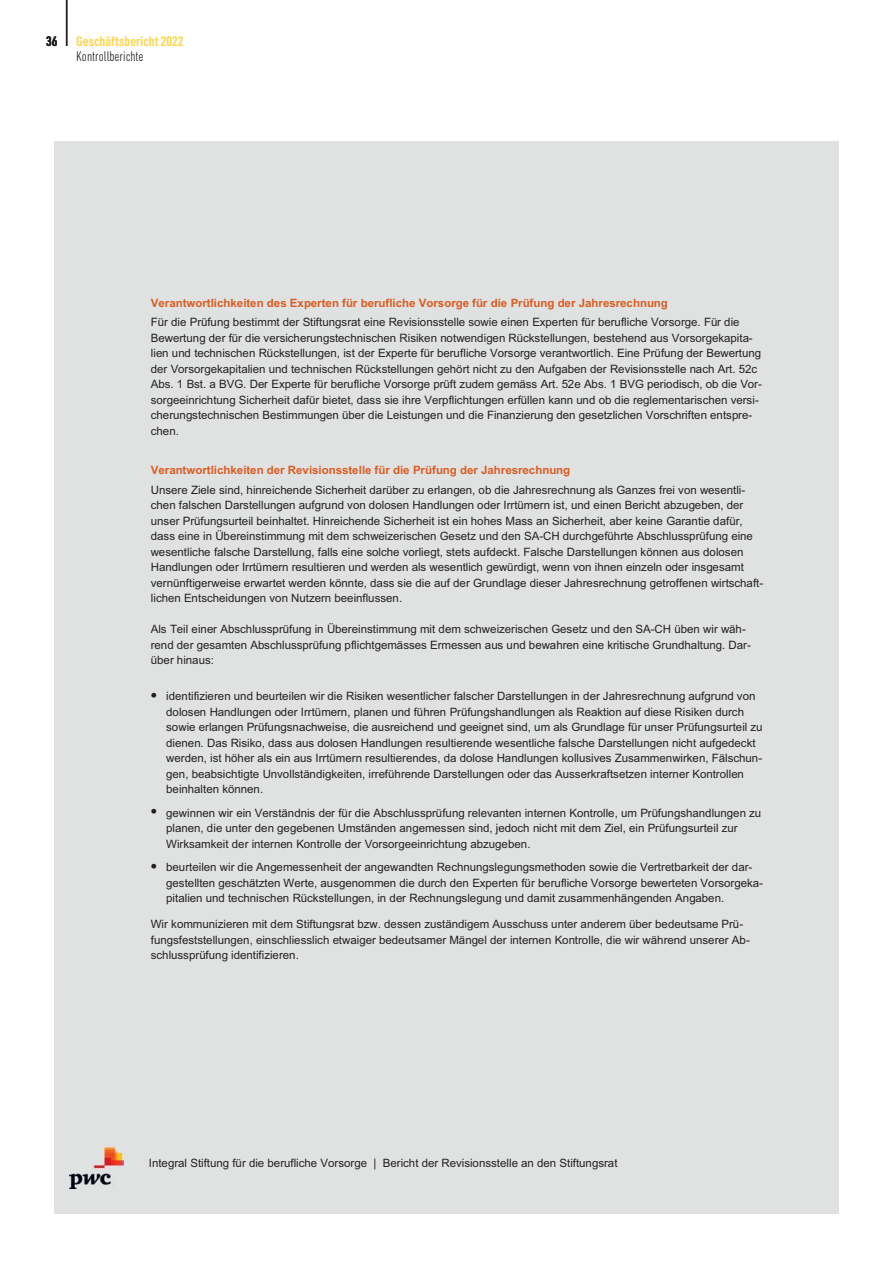
<style>
.page{position:relative;width:893px;height:1263px;background:#fff}
.page>*{position:absolute;margin:0;border:0;box-sizing:border-box;transform-origin:0 0}
.t1{font:700 13.5px "URWDIN Cond";color:#fdd653}
.t2{font:300 13.5px "URWDIN Cond";color:#231f20}
.t3{font:700 13.5px "URWDIN Cond";color:#231f20}
.t4{font:11.55px/15.5px "Arial";letter-spacing:-.005em;color:#231f20}
.t5{font:700 11.55px "Arial";letter-spacing:-.005em;color:#dc5b20}
</style>
<div class="page">
<hr style="left:66px;top:0;width:1px;height:46px;background:#231f20">
<div style="left:54px;top:141px;width:785px;height:1072px;background:#e0e2e2"></div>
<img style="left:70px;top:1147px;width:53px;height:41px">
<p class="t3" style="left:46px;top:36px;width:13px">36</p>
<p class="t1" style="left:76px;top:36px;width:109px">Geschäftsbericht 2022</p>
<p class="t2" style="left:76px;top:48px;width:69px">Kontrollberichte</p>
<p class="t5" style="left:151px;top:299px;width:519px">Verantwortlichkeiten des Experten für berufliche Vorsorge für die Prüfung der Jahresrechnung</p>
<p class="t4" style="left:151px;top:316px;width:613px">Für die Prüfung bestimmt der Stiftungsrat eine Revisionsstelle sowie einen Experten für berufliche Vorsorge. Für die Bewertung der für die versicherungstechnischen Risiken notwendigen Rückstellungen, bestehend aus Vorsorgekapita&shy;lien und technischen Rückstellungen, ist der Experte für berufliche Vorsorge verantwortlich. Eine Prüfung der Bewertung der Vorsorgekapitalien und technischen Rückstellungen gehört nicht zu den Aufgaben der Revisionsstelle nach Art. 52c Abs. 1 Bst. a BVG. Der Experte für berufliche Vorsorge prüft zudem gemäss Art. 52e Abs. 1 BVG periodisch, ob die Vor&shy;sorgeeinrichtung Sicherheit dafür bietet, dass sie ihre Verpflichtungen erfüllen kann und ob die reglementarischen versi&shy;cherungstechnischen Bestimmungen über die Leistungen und die Finanzierung den gesetzlichen Vorschriften entspre&shy;chen.</p>
<p class="t5" style="left:151px;top:466px;width:421px">Verantwortlichkeiten der Revisionsstelle für die Prüfung der Jahresrechnung</p>
<p class="t4" style="left:151px;top:483px;width:614px">Unsere Ziele sind, hinreichende Sicherheit darüber zu erlangen, ob die Jahresrechnung als Ganzes frei von wesentli&shy;chen falschen Darstellungen aufgrund von dolosen Handlungen oder Irrtümern ist, und einen Bericht abzugeben, der unser Prüfungsurteil beinhaltet. Hinreichende Sicherheit ist ein hohes Mass an Sicherheit, aber keine Garantie dafür, dass eine in Übereinstimmung mit dem schweizerischen Gesetz und den SA-CH durchgeführte Abschlussprüfung eine wesentliche falsche Darstellung, falls eine solche vorliegt, stets aufdeckt. Falsche Darstellungen können aus dolosen Handlungen oder Irrtümern resultieren und werden als wesentlich gewürdigt, wenn von ihnen einzeln oder insgesamt vernünftigerweise erwartet werden könnte, dass sie die auf der Grundlage dieser Jahresrechnung getroffenen wirtschaft&shy;lichen Entscheidungen von Nutzern beeinflussen.</p>
<p class="t4" style="left:151px;top:623px;width:602px">Als Teil einer Abschlussprüfung in Übereinstimmung mit dem schweizerischen Gesetz und den SA-CH üben wir wäh&shy;rend der gesamten Abschlussprüfung pflichtgemässes Ermessen aus und bewahren eine kritische Grundhaltung. Dar&shy;über hinaus:</p>
<p class="t4" style="left:166px;top:690px;width:598px">identifizieren und beurteilen wir die Risiken wesentlicher falscher Darstellungen in der Jahresrechnung aufgrund von dolosen Handlungen oder Irrtümern, planen und führen Prüfungshandlungen als Reaktion auf diese Risiken durch sowie erlangen Prüfungsnachweise, die ausreichend und geeignet sind, um als Grundlage für unser Prüfungsurteil zu dienen. Das Risiko, dass aus dolosen Handlungen resultierende wesentliche falsche Darstellungen nicht aufgedeckt werden, ist höher als ein aus Irrtümern resultierendes, da dolose Handlungen kollusives Zusammenwirken, Fälschun&shy;gen, beabsichtigte Unvollständigkeiten, irreführende Darstellungen oder das Ausserkraftsetzen interner Kontrollen beinhalten können.</p>
<p class="t4" style="left:166px;top:806px;width:597px">gewinnen wir ein Verständnis der für die Abschlussprüfung relevanten internen Kontrolle, um Prüfungshandlungen zu planen, die unter den gegebenen Umständen angemessen sind, jedoch nicht mit dem Ziel, ein Prüfungsurteil zur<br>Wirksamkeit der internen Kontrolle der Vorsorgeeinrichtung abzugeben.</p>
<p class="t4" style="left:166px;top:860px;width:598px">beurteilen wir die Angemessenheit der angewandten Rechnungslegungsmethoden sowie die Vertretbarkeit der dar&shy;gestellten geschätzten Werte, ausgenommen die durch den Experten für berufliche Vorsorge bewerteten Vorsorgeka&shy;pitalien und technischen Rückstellungen, in der Rechnungslegung und damit zusammenhängenden Angaben.</p>
<p class="t4" style="left:151px;top:918px;width:601px">Wir kommunizieren mit dem Stiftungsrat bzw. dessen zuständigem Ausschuss unter anderem über bedeutsame Prü&shy;fungsfeststellungen, einschliesslich etwaiger bedeutsamer Mängel der internen Kontrolle, die wir während unserer Ab&shy;schlussprüfung identifizieren.</p>
<p class="t4" style="left:149px;top:1156px;width:470px">Integral Stiftung für die berufliche Vorsorge | Bericht der Revisionsstelle an den Stiftungsrat</p>
</div>
